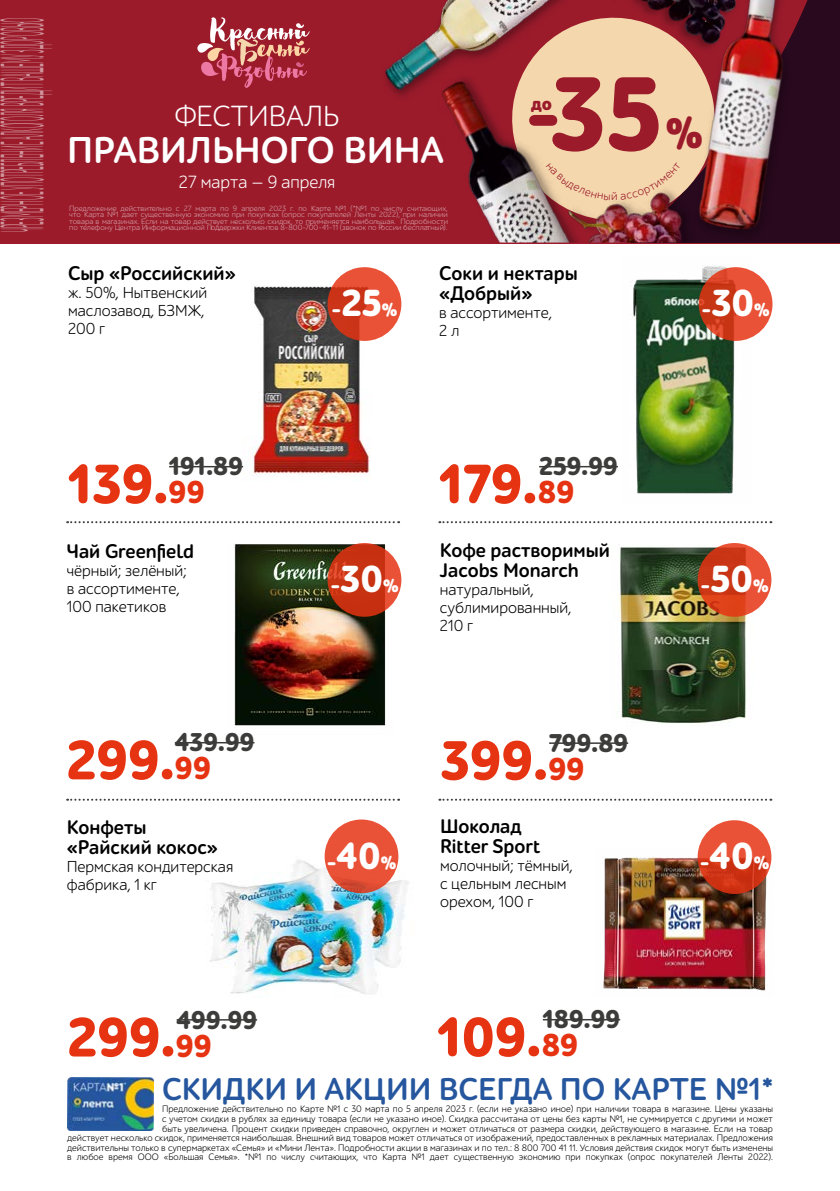
<style>
.page{position:relative;width:840px;height:1191px;background:#fff}
.page>*{position:absolute;margin:0;border:0;box-sizing:border-box;transform-origin:0 0}
.t1{font:900 106.2px "ALS Schlangesans";color:#9b1b2b}
.t2{font:61.8px "ALS Schlangesans";letter-spacing:.015em;color:rgb(255 255 255/.53);scale:.1 1}
.t3{font:900 56px "ALS Schlangesans";color:#e63312}
.t4{font:900 43px "ALS Schlangesans";color:#9b1b2b}
.t5{font:900 38px "ALS Schlangesans";color:#fff}
.t6{font:700 37.6px "ALS Schlangesans";color:#fff}
.t7{font:700 31.8px "ALS Schlangesans";color:#25569e}
.t8{font:29.4px "ALS Schlangesans";color:#fff}
.t9{font:900 26px "ALS Schlangesans";color:#3c3c3b}
.t10{font:700 20px/20px "ALS Schlangesans";color:#000}
.t11{font:900 18.6px "ALS Schlangesans";color:#9b1b2b}
.t12{font:17.8px "ALS Schlangesans";color:#fff}
.t13{font:16px/18px "ALS Schlangesans";color:#000}
.t14{font:9.4px/9.6px "ALS Schlangesans";color:#000;text-align:justify}
.t15{font:7.6px/6.6px "ALS Schlangesans";color:rgb(255 255 255/.6);text-align:justify;scale:1.05 1}
.s1{font-size:72.2px}
.s2{font-size:20px}
.s3{font-size:18px}
.s4{font-size:32px}
</style>
<div class="page">
<img style="left:68px;top:1077px;width:86px;height:53px">
<svg style="left:67px;top:798px;width:332px;height:2px"></svg>
<svg style="left:439px;top:798px;width:332px;height:2px"></svg>
<svg style="left:67px;top:521px;width:332px;height:2px"></svg>
<svg style="left:439px;top:521px;width:332px;height:2px"></svg>
<img style="left:603px;top:847px;width:169px;height:145px">
<img style="left:228px;top:277px;width:169px;height:200px">
<hr style="left:169px;top:466px;width:74px;height:1px;background:#3c3c3b">
<div style="left:0;top:0;width:839px;height:242px;background:#9b1b2b"></div>
<div style="left:595px;top:10px;width:76px;height:92px;background:#f5d7ad"></div>
<img style="left:340px;top:0;width:255px;height:125px">
<img style="left:671px;top:0;width:144px;height:242px">
<svg style="left:196px;top:17px;width:113px;height:71px;background:#b64c58"></svg>
<img style="left:610px;top:0;width:148px;height:64px">
<img style="left:609px;top:102px;width:114px;height:140px">
<img style="left:412px;top:28px;width:197px;height:214px">
<hr style="left:542px;top:1019px;width:78px;height:1px;background:#3c3c3b">
<svg style="left:697px;top:820px;width:74px;height:74px;background:#dc4428"></svg>
<svg style="left:327px;top:267px;width:74px;height:74px;background:#dc472c"></svg>
<img style="left:617px;top:544px;width:138px;height:180px">
<hr style="left:549px;top:742px;width:79px;height:2px;background:#3c3c3b">
<img style="left:210px;top:856px;width:198px;height:138px">
<hr style="left:176px;top:1019px;width:81px;height:1px;background:#3c3c3b">
<svg style="left:324px;top:819px;width:74px;height:74px;background:#e75338"></svg>
<svg style="left:697px;top:543px;width:74px;height:74px;background:#d64121"></svg>
<img style="left:633px;top:265px;width:117px;height:229px">
<hr style="left:539px;top:466px;width:78px;height:1px;background:#3c3c3b">
<svg style="left:698px;top:267px;width:74px;height:74px;background:#d94729"></svg>
<img style="left:234px;top:543px;width:159px;height:183px">
<hr style="left:175px;top:742px;width:79px;height:1px;background:#3c3c3b">
<svg style="left:327px;top:543px;width:74px;height:74px;background:#cb3818"></svg>
<svg style="left:545px;top:162px;width:136px;height:38px;background:#efd0a8"></svg>
<h2 class="t2" style="left:-12px;top:232px;width:2146px;rotate:-90deg">ЧРЕЗМЕРНОЕ УПОТРЕБЛЕНИЕ АЛКОГОЛЯ ВРЕДИТ ВАШЕМУ ЗДОРОВЬЮ</h2>
<h3 class="t8" style="left:175px;top:99px;width:166px">ФЕСТИВАЛЬ</h3>
<h3 class="t6" style="left:67px;top:129px;width:378px">ПРАВИЛЬНОГО ВИНА</h3>
<h3 class="t12" style="left:179px;top:172px;width:158px">27 марта — 9 апреля</h3>
<p class="t15" style="left:69px;top:205px;width:362px">Предложение действительно с 27 марта по 9 апреля 2023 г. по Карте №1 (*№1 по числу считающих, что Карта №1 дает существенную экономию при покупках (опрос покупателей Ленты 2022), при наличии товара в магазинах. Если на товар действует несколько скидок, то применяется наибольшая. Подробности по телефону Центра Информационной Поддержки Клиентов 8-800-700-41-11 (звонок по России бесплатный).</p>
<h1 class="t1" style="left:525px;top:54px;width:138px"><span class="s1">-</span>35</h1>
<h3 class="t11" style="left:531px;top:93px;width:22px">до</h3>
<h3 class="t4" style="left:665px;top:109px;width:39px">%</h3>
<h3 class="t10" style="left:68px;top:264px;width:169px">Сыр «Российский»</h3>
<h3 class="t13" style="left:68px;top:284px;width:141px">ж. 50%, Нытвенский маслозавод, БЗМЖ,<br>200 г</h3>
<h3 class="t5" style="left:331px;top:282px;width:67px"><span class="s2">-</span>25<span class="s3">%</span></h3>
<h3 class="t10" style="left:439px;top:264px;width:140px">Соки и нектары «Добрый»</h3>
<h3 class="t13" style="left:439px;top:304px;width:114px">в ассортименте,<br>2 л</h3>
<h3 class="t5" style="left:701px;top:282px;width:70px"><span class="s2">-</span>30<span class="s3">%</span></h3>
<h3 class="t9" style="left:169px;top:452px;width:75px">191.89</h3>
<h3 class="t3" style="left:68px;top:452px;width:138px">139.<span class="s4">99</span></h3>
<h3 class="t9" style="left:539px;top:452px;width:80px">259.99</h3>
<h3 class="t3" style="left:439px;top:452px;width:136px">179.<span class="s4">89</span></h3>
<h3 class="t10" style="left:67px;top:542px;width:129px">Чай Greenfield</h3>
<h3 class="t13" style="left:67px;top:562px;width:121px">чёрный; зелёный; в ассортименте,<br>100 пакетиков</h3>
<h3 class="t5" style="left:330px;top:557px;width:70px"><span class="s2">-</span>30<span class="s3">%</span></h3>
<h3 class="t10" style="left:439px;top:540px;width:172px">Кофе растворимый<br>Jacobs Monarch</h3>
<h3 class="t13" style="left:439px;top:581px;width:133px">натуральный, сублимированный,<br>210 г</h3>
<h3 class="t5" style="left:700px;top:557px;width:69px"><span class="s2">-</span>50<span class="s3">%</span></h3>
<h3 class="t9" style="left:175px;top:728px;width:81px">439.99</h3>
<h3 class="t3" style="left:66px;top:728px;width:146px">299.<span class="s4">99</span></h3>
<h3 class="t9" style="left:549px;top:728px;width:81px">799.89</h3>
<h3 class="t3" style="left:440px;top:729px;width:146px">399.<span class="s4">99</span></h3>
<h3 class="t10" style="left:67px;top:817px;width:152px">Конфеты «Райский кокос»</h3>
<h3 class="t13" style="left:67px;top:857px;width:168px">Пермская кондитерская фабрика, 1 кг</h3>
<h3 class="t5" style="left:326px;top:834px;width:71px"><span class="s2">-</span>40<span class="s3">%</span></h3>
<h3 class="t10" style="left:440px;top:817px;width:101px">Шоколад<br>Ritter Sport</h3>
<h3 class="t13" style="left:440px;top:857px;width:134px">молочный; тёмный, с цельным лесным орехом, 100 г</h3>
<h3 class="t5" style="left:699px;top:834px;width:71px"><span class="s2">-</span>40<span class="s3">%</span></h3>
<h3 class="t9" style="left:176px;top:1005px;width:82px">499.99</h3>
<h3 class="t3" style="left:67px;top:1005px;width:146px">299.<span class="s4">99</span></h3>
<h3 class="t9" style="left:542px;top:1004px;width:79px">189.99</h3>
<h3 class="t3" style="left:437px;top:1005px;width:142px">109.<span class="s4">89</span></h3>
<h3 class="t7" style="left:162px;top:1071px;width:612px">СКИДКИ И АКЦИИ ВСЕГДА ПО КАРТЕ №1*</h3>
<p class="t14" style="left:67px;top:1133px;width:707px">действует несколько скидок, применяется наибольшая. Внешний вид товаров может отличаться от изображений, предоставленных в рекламных материалах. Предложения действительны только в супермаркетах «Семья» и «Мини Лента». Подробности акции в магазинах и по тел.: 8 800 700 41 11. Условия действия скидок могут быть изменены в любое время ООО «Большая Семья». *№1 по числу считающих, что Карта №1 дает существенную экономию при покупках (опрос покупателей Ленты 2022).</p>
<p class="t14" style="left:162px;top:1104px;width:612px">Предложение действительно по Карте №1 с 30 марта по 5 апреля 2023 г. (если не указано иное) при наличии товара в магазине. Цены указаны с учетом скидки в рублях за единицу товара (если не указано иное). Скидка рассчитана от цены без карты №1, не суммируется с другими и может быть увеличена. Процент скидки приведен справочно, округлен и может отличаться от размера скидки, действующего в магазине. Если на товар</p>
</div>
